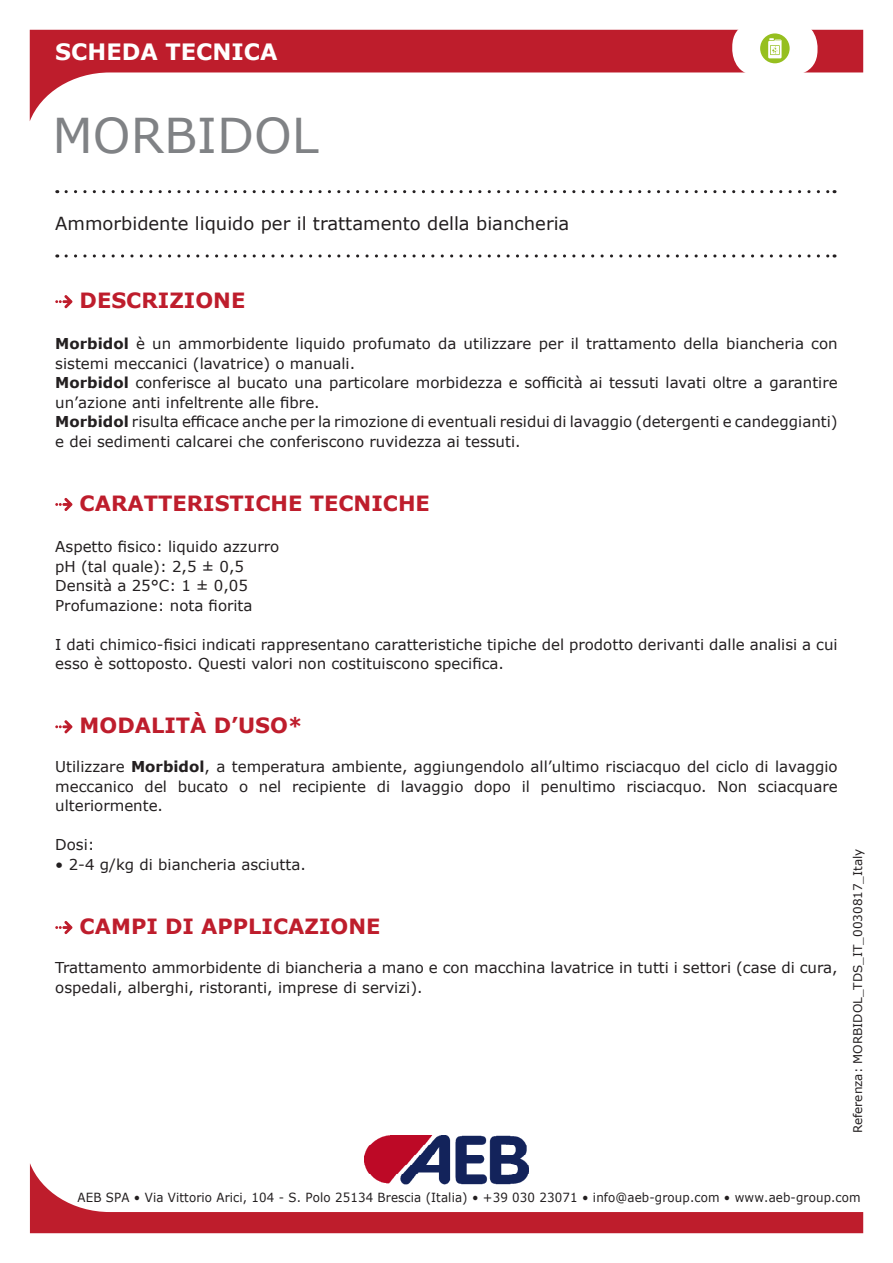
<style>
.page{position:relative;width:893px;height:1263px;background:#fff}
.page>*{position:absolute;margin:0;border:0;box-sizing:border-box;transform-origin:0 0}
.t1{font:48px "Verdana";color:#808285}
.t2{font:700 22.5px "Verdana";color:#fff}
.t3{font:700 21px "Verdana";color:#be1d2c}
.t4{font:18px "Verdana";color:#231f20}
.t5{font:15px/19.5px "Verdana";color:#231f20}
.t6{font:12.6px "Verdana";letter-spacing:.01em;color:#231f20;scale:.94 1}
.t7{font:12px "Verdana";color:#231f20}
.s1{font-weight:700}
</style>
<div class="page">
<svg style="left:30px;top:1163px;width:833px;height:70px"></svg>
<svg style="left:30px;top:30px;width:833px;height:91px"></svg>
<svg style="left:66px;top:190px;width:769px;height:3px"></svg>
<svg style="left:66px;top:254px;width:769px;height:4px"></svg>
<img style="left:364px;top:1135px;width:165px;height:49px">
<div style="left:732px;top:21px;width:85px;height:55px;background:#fff;border-radius:25px"></div>
<div style="left:760px;top:33px;width:30px;height:30px;background:#96bf1f;border-radius:50%"></div>
<svg style="left:768px;top:38px;width:14px;height:20px"></svg>
<svg style="left:55px;top:295px;width:17px;height:13px"></svg>
<svg style="left:55px;top:498px;width:17px;height:13px"></svg>
<svg style="left:55px;top:720px;width:17px;height:13px"></svg>
<svg style="left:55px;top:921px;width:17px;height:13px"></svg>
<h2 class="t2" style="left:55px;top:35px;width:224px">SCHEDA TECNICA</h2>
<p class="t1" style="left:52px;top:103px;width:268px">MORBIDOL</p>
<p class="t4" style="left:55px;top:211px;width:516px">Ammorbidente liquido per il trattamento della biancheria</p>
<p class="t3" style="left:80px;top:286px;width:167px">DESCRIZIONE</p>
<p class="t5" style="left:55px;top:334px;width:784px"><span class="s1">Morbidol</span> è un ammorbidente liquido profumato da utilizzare per il trattamento della biancheria con sistemi meccanici (lavatrice) o manuali.</p>
<p class="t5" style="left:55px;top:373px;width:784px"><span class="s1">Morbidol</span> conferisce al bucato una particolare morbidezza e sofficità ai tessuti lavati oltre a garantire un’azione anti infeltrente alle fibre.</p>
<p class="t5" style="left:55px;top:412px;width:784px"><span class="s1">Morbidol</span> risulta efficace anche per la rimozione di eventuali residui di lavaggio (detergenti e candeggianti) e dei sedimenti calcarei che conferiscono ruvidezza ai tessuti.</p>
<p class="t3" style="left:80px;top:488px;width:352px">CARATTERISTICHE TECNICHE</p>
<p class="t5" style="left:55px;top:537px;width:225px">Aspetto fisico: liquido azzurro</p>
<p class="t5" style="left:55px;top:556px;width:190px">pH (tal quale): 2,5 ± 0,5</p>
<p class="t5" style="left:55px;top:576px;width:194px">Densità a 25°C: 1 ± 0,05</p>
<p class="t5" style="left:55px;top:595px;width:199px">Profumazione: nota fiorita</p>
<p class="t5" style="left:55px;top:634px;width:784px">I dati chimico-fisici indicati rappresentano caratteristiche tipiche del prodotto derivanti dalle analisi a cui esso è sottoposto. Questi valori non costituiscono specifica.</p>
<p class="t3" style="left:80px;top:711px;width:225px">MODALITÀ D’USO*</p>
<p class="t5" style="left:55px;top:757px;width:784px;text-align:justify">Utilizzare <span class="s1">Morbidol</span>, a temperatura ambiente, aggiungendolo all’ultimo risciacquo del ciclo di lavaggio meccanico del bucato o nel recipiente di lavaggio dopo il penultimo risciacquo. Non sciacquare ulteriormente.</p>
<p class="t5" style="left:55px;top:835px;width:41px">Dosi:</p>
<p class="t5" style="left:55px;top:854px;width:252px">• 2-4 g/kg di biancheria asciutta.</p>
<p class="t3" style="left:80px;top:911px;width:302px">CAMPI DI APPLICAZIONE</p>
<p class="t5" style="left:55px;top:958px;width:784px">Trattamento ammorbidente di biancheria a mano e con macchina lavatrice in tutti i settori (case di cura, ospedali, alberghi, ristoranti, imprese di servizi).</p>
<p class="t7" style="left:850px;top:1133px;width:286px;rotate:-90deg">Referenza: MORBIDOL_TDS_IT_0030817_Italy</p>
<p class="t6" style="left:78px;top:1189px;width:835px">AEB SPA • Via Vittorio Arici, 104 - S. Polo 25134 Brescia (Italia) • +39 030 23071 • info@aeb-group.com • www.aeb-group.com</p>
</div>
